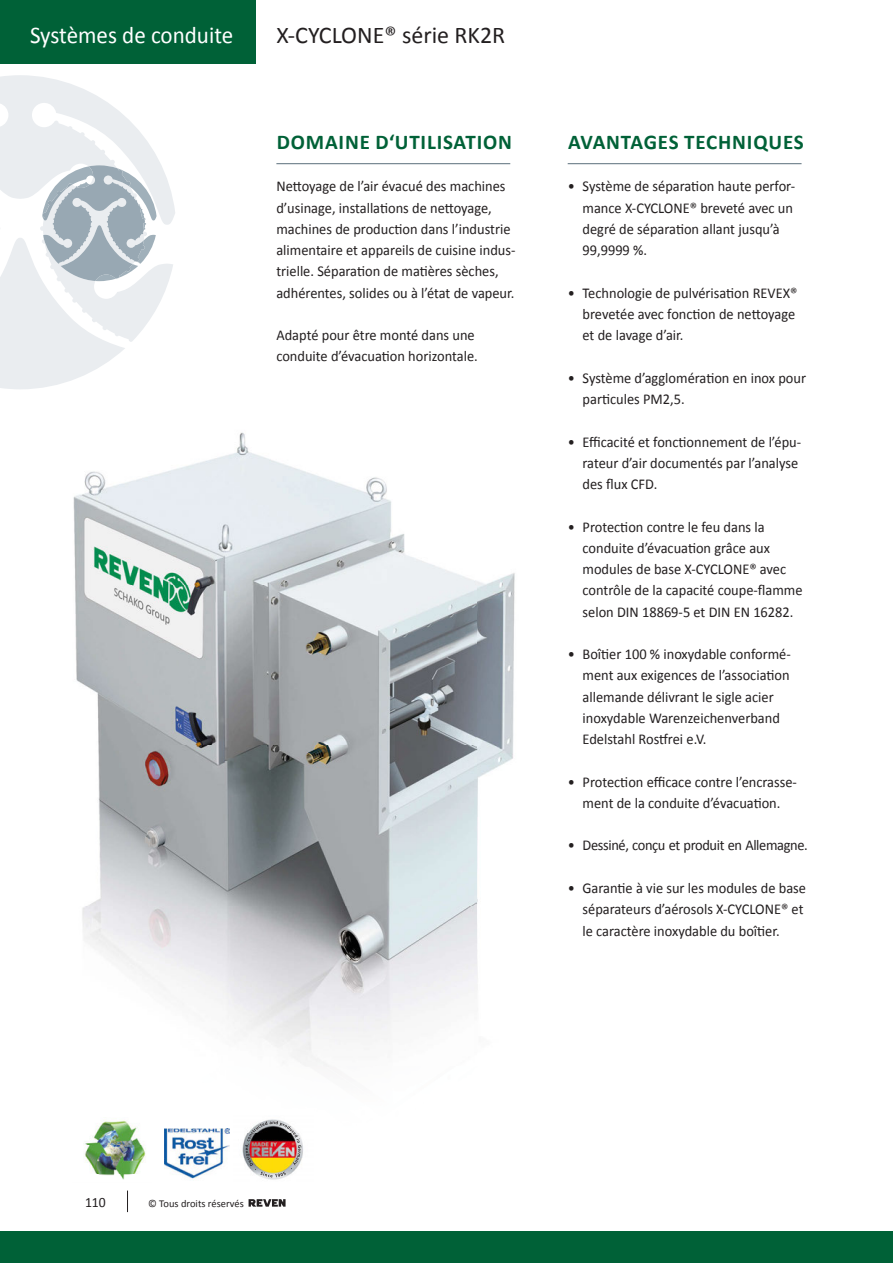
<style>
.page{position:relative;width:893px;height:1263px;background:#fff}
.page>*{position:absolute;margin:0;border:0;box-sizing:border-box;transform-origin:0 0}
.t1{font:24px "Calibri";color:#231f20}
.t2{font:24px "Calibri";color:#fff;scale:.96 1}
.t3{font:700 21px "Calibri";letter-spacing:.04em;color:#006137}
.t4{font:15px/21.3px "Calibri";color:#231f20;scale:.96 1}
.t5{font:15px "Calibri";letter-spacing:-.025em;color:#231f20;scale:.96 1}
.t6{font:14.25px "Calibri";color:#231f20;scale:.96 1}
.t7{font:10.5px "Calibri";color:#231f20}
</style>
<div class="page">
<img style="left:73px;top:432px;width:442px;height:715px">
<hr style="left:568px;top:163px;width:233px;height:1px;background:#5b6f7b">
<hr style="left:276px;top:163px;width:234px;height:1px;background:#5b6f7b">
<div style="left:0;top:0;width:255px;height:64px;background:#006137"></div>
<div style="left:0;top:1231px;width:893px;height:32px;background:#006137"></div>
<svg style="left:127px;top:1191px;width:1px;height:20px"></svg>
<img style="left:233px;top:1110px;width:80px;height:70px">
<img style="left:245px;top:1121px;width:56px;height:56px">
<img style="left:164px;top:1129px;width:65px;height:50px">
<img style="left:73px;top:1118px;width:78px;height:62px">
<svg style="left:249px;top:1199px;width:37px;height:7px"></svg>
<svg style="left:0;top:75px;width:175px;height:314px;fill:#eaedf0"></svg>
<svg style="left:42px;top:165px;width:115px;height:116px;background:#bcc7ce"></svg>
<h1 class="t2" style="left:30px;top:20px;width:213px">Systèmes de conduite</h1>
<h1 class="t1" style="left:276px;top:20px;width:230px">X-CYCLONE® série RK2R</h1>
<h2 class="t3" style="left:277px;top:129px;width:237px">DOMAINE D‘UTILISATION</h2>
<p class="t4" style="left:276px;top:175px;width:251px">Nettoyage de l’air évacué des machines d’usinage, installations de nettoyage, machines de production dans l’industrie alimentaire et appareils de cuisine indus&shy;trielle. Séparation de matières sèches, adhérentes, solides ou à l’état de vapeur.</p>
<p class="t4" style="left:276px;top:324px;width:211px">Adapté pour être monté dans une conduite d’évacuation horizontale.</p>
<h2 class="t3" style="left:568px;top:129px;width:237px">AVANTAGES TECHNIQUES</h2>
<p class="t4" style="left:583px;top:175px;width:223px;text-indent:-15px">• Système de séparation haute perfor&shy;mance X-CYCLONE® breveté avec un degré de séparation allant jusqu’à<br>99,9999 %.</p>
<p class="t4" style="left:583px;top:281px;width:225px;text-indent:-15px">• Technologie de pulvérisation REVEX® brevetée avec fonction de nettoyage et de lavage d’air.</p>
<p class="t4" style="left:583px;top:366px;width:234px;text-indent:-15px">• Système d’agglomération en inox pour particules PM2,5.</p>
<p class="t4" style="left:583px;top:430px;width:229px;text-indent:-15px">• Efficacité et fonctionnement de l’épu&shy;rateur d’air documentés par l’analyse des flux CFD.</p>
<p class="t4" style="left:583px;top:515px;width:231px;text-indent:-15px">• Protection contre le feu dans la conduite d’évacuation grâce aux modules de base X-CYCLONE® avec contrôle de la capacité coupe-flamme selon DIN 18869-5 et DIN EN 16282.</p>
<p class="t4" style="left:583px;top:643px;width:218px;text-indent:-15px">• Boîtier 100 % inoxydable conformé&shy;ment aux exigences de l’association allemande délivrant le sigle acier inoxydable Warenzeichenverband Edelstahl Rostfrei e.V.</p>
<p class="t4" style="left:568px;top:770px;width:240px;text-align:center">• Protection efficace contre l’encrasse&shy;ment de la conduite d’évacuation.</p>
<p class="t5" style="left:568px;top:836px;width:252px">• Dessiné, conçu et produit en Allemagne.</p>
<p class="t4" style="left:583px;top:877px;width:234px;text-indent:-15px">• Garantie à vie sur les modules de base séparateurs d’aérosols X-CYCLONE® et le caractère inoxydable du boîtier.</p>
<p class="t6" style="left:85px;top:1193px;width:23px">110</p>
<p class="t7" style="left:148px;top:1197px;width:97px">© Tous droits réservés</p>
</div>
